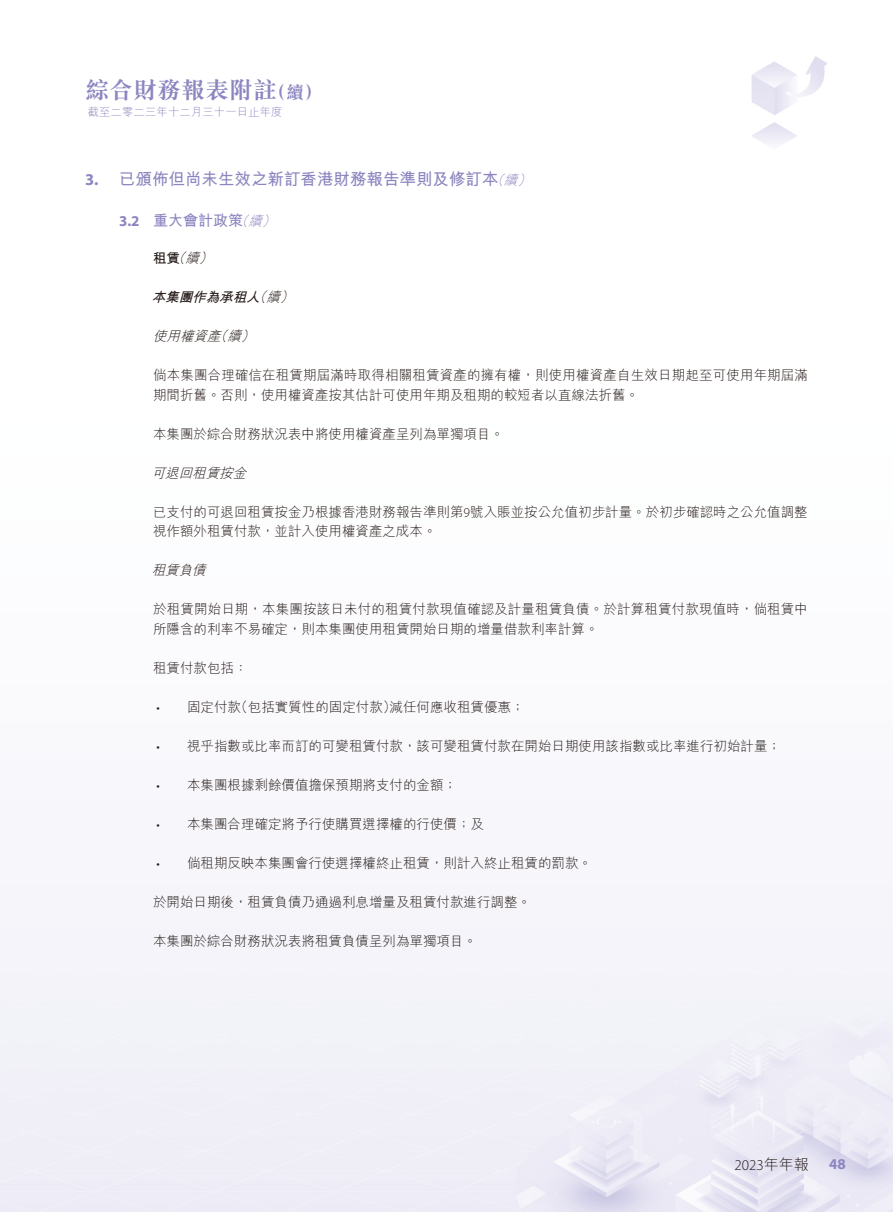
<style>
.page{position:relative;width:893px;height:1212px;background:#fff}
.page>*{position:absolute;margin:0;border:0;box-sizing:border-box;transform-origin:0 0}
.t1{font:700 24px "M Sung HK";color:#8b86c0}
.t2{font:700 18px "M Sung HK";color:#8b86c0}
.t3{font:700 16.5px "M Hei HK";color:#8b86c0}
.t4{font:700 16.5px "Myriad Pro";color:#8b86c0}
.t5{font:300 15px "Myriad Pro";color:#231916}
.t6{font:700 15px "M Hei HK";color:#8b86c0}
.t7{font:700 15px "Myriad Pro";color:#8b86c0}
.t8{font:300 13.5px/19.5px "M Hei HK";color:#231916}
.t9{font:italic 300 13.5px "M Hei HK";color:#231916}
.t10{font:italic 700 13.5px "M Hei HK";color:#231916}
.t11{font:italic 300 13.5px "M Hei HK";color:#8b86c0}
.t12{font:300 13.5px "Myriad Pro";color:#231916}
.t13{font:700 13.5px "M Hei HK";color:#231916}
.t14{font:300 11.25px "M Hei HK";letter-spacing:.02em;color:#8b86c0}
.s1{font-weight:300;font-style:italic}
.s2{font-weight:300}
.s3{font-family:"Myriad Pro"}
.s4{font-family:"M Hei HK"}
</style>
<div class="page">
<h1 class="t1" style="left:85px;top:79px;width:193px">綜合財務報表附註</h1>
<h2 class="t2" style="left:268px;top:84px;width:55px">（續(</h2>
<p class="t14" style="left:88px;top:106px;width:196px">截至二零二三年十二月三十一日止年度</p>
<p class="t4" style="left:85px;top:168px;width:15px">3.</p>
<p class="t3" style="left:119px;top:167px;width:381px">已頒佈但尚未生效之新訂香港財務報告準則及修訂本</p>
<p class="t11" style="left:504px;top:173px;width:19px">續</p>
<p class="t11" style="left:490px;top:173px;width:19px">（</p>
<p class="t11" style="left:517px;top:173px;width:19px">(</p>
<p class="t7" style="left:119px;top:211px;width:22px">3.2</p>
<p class="t6" style="left:153px;top:209px;width:92px">重大會計政策</p>
<p class="t11" style="left:248px;top:214px;width:19px">續</p>
<p class="t11" style="left:235px;top:214px;width:19px">（</p>
<p class="t11" style="left:262px;top:214px;width:19px">(</p>
<p class="t13" style="left:153px;top:248px;width:51px">租賃<span class="s1">續</span></p>
<p class="t9" style="left:172px;top:251px;width:19px">（</p>
<p class="t9" style="left:199px;top:251px;width:19px">(</p>
<p class="t10" style="left:152px;top:287px;width:133px">本集團作為承租人<span class="s2">續</span></p>
<p class="t9" style="left:253px;top:290px;width:19px">（</p>
<p class="t9" style="left:280px;top:290px;width:19px">(</p>
<p class="t9" style="left:153px;top:329px;width:93px">使用權資產續</p>
<p class="t9" style="left:214px;top:329px;width:19px">（</p>
<p class="t8" style="left:153px;top:365px;width:656px">倘本集團合理確信在租賃期屆滿時取得相關租賃資產的擁有權，則使用權資產自生效日期起至可使用年期屆滿期間折舊。否則，使用權資產按其估計可使用年期及租期的較短者以直線法折舊。</p>
<p class="t8" style="left:153px;top:424px;width:353px">本集團於綜合財務狀況表中將使用權資產呈列為單獨項目。</p>
<p class="t9" style="left:152px;top:466px;width:100px">可退回租賃按金</p>
<p class="t8" style="left:153px;top:502px;width:656px">已支付的可退回租賃按金乃根據香港財務報告準則第<span class="s3">9</span>號入賬並按公允值初步計量。於初步確認時之公允值調整視作額外租賃付款，並計入使用權資產之成本。</p>
<p class="t9" style="left:152px;top:563px;width:59px">租賃負債</p>
<p class="t8" style="left:153px;top:599px;width:656px">於租賃開始日期，本集團按該日未付的租賃付款現值確認及計量租賃負債。於計算租賃付款現值時，倘租賃中所隱含的利率不易確定，則本集團使用租賃開始日期的增量借款利率計算。</p>
<p class="t8" style="left:153px;top:658px;width:96px">租賃付款包括：</p>
<p class="t8" style="left:390px;top:697px;width:136px">減任何應收租賃優惠;</p>
<p class="t9" style="left:241px;top:329px;width:19px">(</p>
<p class="t8" style="left:187px;top:697px;width:55px">固定付款</p>
<p class="t8" style="left:234px;top:697px;width:163px">（包括實質性的固定付款）</p>
<p class="t12" style="left:156px;top:699px;width:5px">•</p>
<p class="t12" style="left:156px;top:738px;width:5px">•</p>
<p class="t12" style="left:156px;top:777px;width:5px">•</p>
<p class="t12" style="left:156px;top:816px;width:5px">•</p>
<p class="t8" style="left:187px;top:736px;width:595px">視乎指數或比率而訂的可變租賃付款，該可變租賃付款在開始日期使用該指數或比率進行初始計量;</p>
<p class="t8" style="left:187px;top:775px;width:271px">本集團根據剩餘價值擔保預期將支付的金額;</p>
<p class="t8" style="left:187px;top:814px;width:298px">本集團合理確定將予行使購買選擇權的行使價；及</p>
<p class="t8" style="left:187px;top:853px;width:406px">倘租期反映本集團會行使選擇權終止租賃，則計入終止租賃的罰款。</p>
<p class="t12" style="left:156px;top:855px;width:5px">•</p>
<p class="t8" style="left:153px;top:892px;width:380px">於開始日期後，租賃負債乃通過利息增量及租賃付款進行調整。</p>
<p class="t8" style="left:153px;top:931px;width:326px">本集團於綜合財務狀況表將租賃負債呈列為單獨項目。</p>
<p class="t5" style="left:734px;top:1156px;width:76px">2023<span class="s4">年年報</span></p>
<p class="t7" style="left:829px;top:1154px;width:18px">48</p>
</div>
